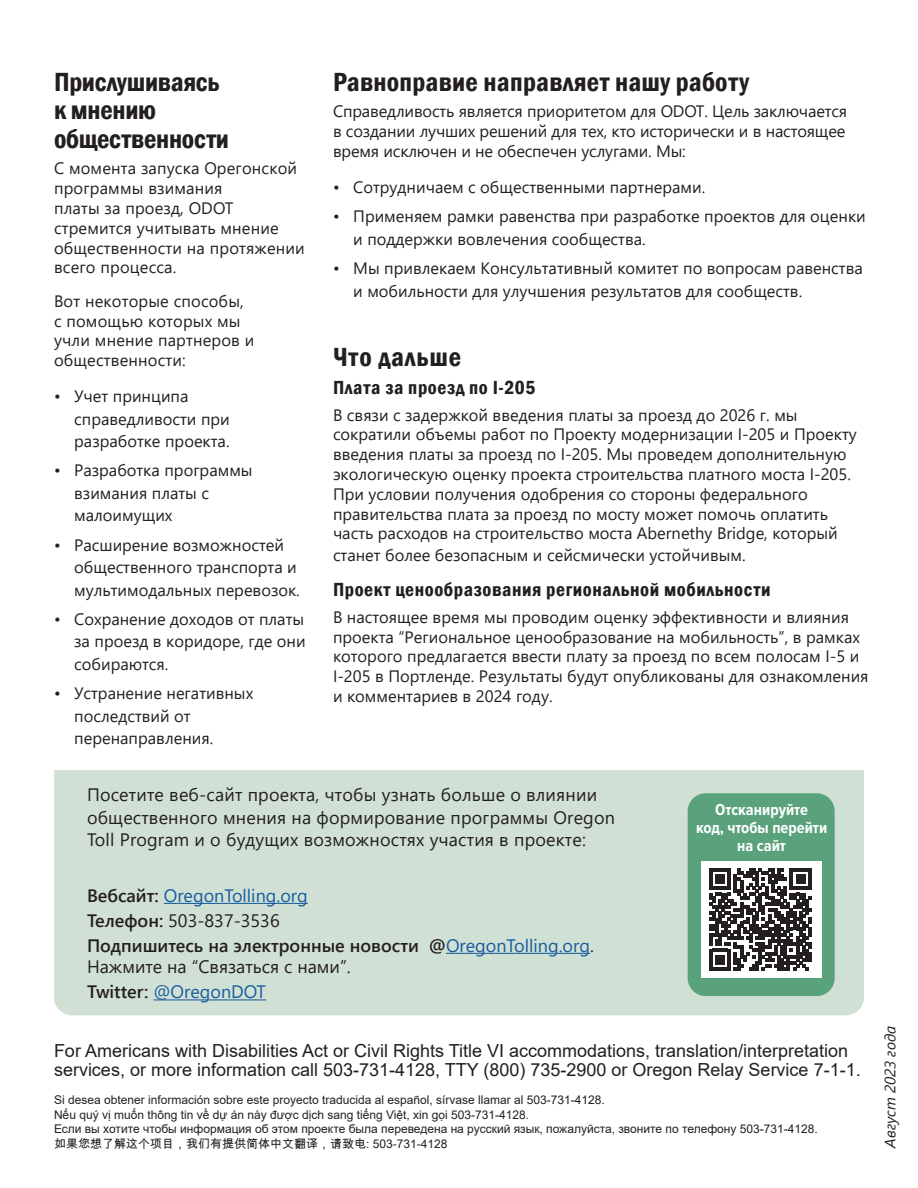
<style>
.page{position:relative;width:918px;height:1188px;background:#fff}
.page>*{position:absolute;margin:0;border:0;box-sizing:border-box;transform-origin:0 0}
.t1{font:600 condensed 27px/28.5px "Franklin Gothic";letter-spacing:-.01em;color:#231f20}
.t2{font:600 condensed 27px "Franklin Gothic";letter-spacing:.01em;color:#231f20}
.t3{font:600 condensed 27px "Franklin Gothic";letter-spacing:.03em;color:#231f20}
.t4{font:600 condensed 19.5px "Franklin Gothic";letter-spacing:.03em;color:#231f20}
.t5{font:18px/19.5px "Arial";color:#231f20}
.t6{font:18px/22.5px "Segoe UI";letter-spacing:.01em;color:#231f20}
.t7{font:600 18px/21.6px "Segoe UI";color:#231f20}
.t8{font:18px "Segoe UI";color:#175d9e}
.t9{font:16.5px/19.8px "Segoe UI";color:#231f20}
.t10{font:700 16.5px/18px "Proxima Nova Cond";color:#fff;text-align:center}
.t11{font:italic 15px "Segoe UI";color:#231f20}
.t12{font:12px "Arial";color:#231f20}
.t13{font:12px "Arial Unicode MS";color:#231f20}
.s1{font-weight:600;color:#231f20}
.s2{font-weight:600}
.s3{font-weight:400;color:#175d9e}
.s4{font-weight:400}
</style>
<div class="page">
<div style="left:54px;top:770px;width:810px;height:245px;background:#d1e0d5"></div>
<hr style="left:164px;top:903px;width:144px;height:1px;background:#175d9e">
<hr style="left:446px;top:953px;width:144px;height:1px;background:#175d9e">
<hr style="left:153px;top:999px;width:113px;height:1px;background:#175d9e">
<div style="left:688px;top:793px;width:147px;height:203px;background:#59a27b;border-radius:18px"></div>
<div style="left:701px;top:861px;width:121px;height:117px;background:#fff"></div>
<svg style="left:709px;top:868px;width:103px;height:103px"></svg>
<h2 class="t1" style="left:54px;top:67px;width:177px">Прислушиваясь к мнению общественности</h2>
<p class="t9" style="left:54px;top:157px;width:252px">С момента запуска Орегонской программы взимания<br>платы за проезд, ODOT стремится учитывать мнение общественности на протяжении всего процесса.</p>
<p class="t9" style="left:54px;top:290px;width:202px">Вот некоторые способы, с помощью которых мы учли мнение партнеров и общественности:</p>
<p class="t9" style="left:74px;top:384px;width:157px;line-height:22.5px;text-indent:-20px">• Учет принципа справедливости при разработке проекта.</p>
<p class="t9" style="left:74px;top:458px;width:180px;line-height:22.5px;text-indent:-20px">• Разработка программы взимания платы с малоимущих</p>
<p class="t9" style="left:74px;top:532px;width:227px;line-height:22.5px;text-indent:-20px">• Расширение возможностей общественного транспорта и мультимодальных перевозок.</p>
<p class="t9" style="left:74px;top:606px;width:233px;line-height:22.5px;text-align:justify;text-indent:-20px">• Сохранение доходов от платы за проезд в коридоре, где они собираются.</p>
<p class="t9" style="left:74px;top:681px;width:181px;line-height:22.5px;text-indent:-20px">• Устранение негативных последствий от перенаправления.</p>
<h2 class="t2" style="left:333px;top:64px;width:418px">Равноправие направляет нашу работу</h2>
<p class="t9" style="left:333px;top:100px;width:516px;text-align:justify">Справедливость является приоритетом для ODOT. Цель заключается в создании лучших решений для тех, кто исторически и в настоящее время исключен и не обеспечен услугами. Мы:</p>
<p class="t9" style="left:333px;top:176px;width:374px">• Сотрудничаем с общественными партнерами.</p>
<p class="t9" style="left:353px;top:204px;width:514px;line-height:22.5px;text-indent:-20px">• Применяем рамки равенства при разработке проектов для оценки и поддержки вовлечения сообщества.</p>
<p class="t9" style="left:353px;top:255px;width:511px;line-height:22.5px;text-indent:-20px">• Мы привлекаем Консультативный комитет по вопросам равенства и мобильности для улучшения результатов для сообществ.</p>
<h2 class="t3" style="left:333px;top:339px;width:130px">Что дальше</h2>
<h3 class="t4" style="left:333px;top:375px;width:204px">Плата за проезд по I-205</h3>
<p class="t9" style="left:333px;top:403px;width:525px">В связи с задержкой введения платы за проезд до 2026 г. мы сократили объемы работ по Проекту модернизации I-205 и Проекту введения платы за проезд по I-205. Мы проведем дополнительную экологическую оценку проекта строительства платного моста I-205.<br>При условии получения одобрения со стороны федерального правительства плата за проезд по мосту может помочь оплатить часть расходов на строительство моста Abernethy Bridge, который</p>
<p class="t9" style="left:333px;top:544px;width:414px">станет более безопасным и сейсмически устойчивым.</p>
<h3 class="t4" style="left:333px;top:577px;width:439px">Проект ценообразования региональной мобильности</h3>
<p class="t9" style="left:333px;top:606px;width:537px">В настоящее время мы проводим оценку эффективности и влияния проекта “Региональное ценообразование на мобильность”, в рамках которого предлагается ввести плату за проезд по всем полосам I-5 и I-205 в Портленде. Результаты будут опубликованы для ознакомления и комментариев в 2024 году.</p>
<p class="t6" style="left:87px;top:782px;width:529px">Посетите веб-сайт проекта, чтобы узнать больше о влиянии общественного мнения на формирование программы Oregon<br>Toll Program и о будущих возможностях участия в проекте:</p>
<p class="t8" style="left:87px;top:878px;width:222px"><span class="s1">Вебсайт:</span> OregonTolling.org</p>
<p class="t6" style="left:87px;top:908px;width:194px"><span class="s2">Телефон:</span> 503-837-3536</p>
<p class="t7" style="left:87px;top:933px;width:508px">Подпишитесь на электронные новости @<span class="s3">OregonTolling.org</span><span class="s4">.<br>Нажмите на “Связаться с нами”.</span></p>
<p class="t8" style="left:87px;top:975px;width:181px"><span class="s1">Twitter:</span> @OregonDOT</p>
<p class="t10" style="left:696px;top:801px;width:133px">Отсканируйте<br>код, чтобы перейти на сайт</p>
<p class="t5" style="left:54px;top:1041px;width:808px">For Americans with Disabilities Act or Civil Rights Title VI accommodations, translation/interpretation services, or more information call 503-731-4128, TTY (800) 735-2900 or Oregon Relay Service 7-1-1.</p>
<p class="t12" style="left:54px;top:1092px;width:552px">Si desea obtener información sobre este proyecto traducida al español, sírvase llamar al 503-731-4128.</p>
<p class="t12" style="left:54px;top:1106px;width:477px">Nếu quý vị muốn thông tin về dự án này được dịch sang tiếng Việt, xin gọi 503-731-4128.</p>
<p class="t12" style="left:54px;top:1121px;width:765px">Если вы хотите чтобы информация об этом проекте была переведена на русский язык, пожалуйста, звоните по телефону 503-731-4128.</p>
<p class="t13" style="left:54px;top:1135px;width:395px">如果您想了解这个项目，我们有提供简体中文翻译，请致电: 503-731-4128</p>
<p class="t11" style="left:876px;top:1148px;width:123px;rotate:-90deg">Август 2023 года</p>
</div>
